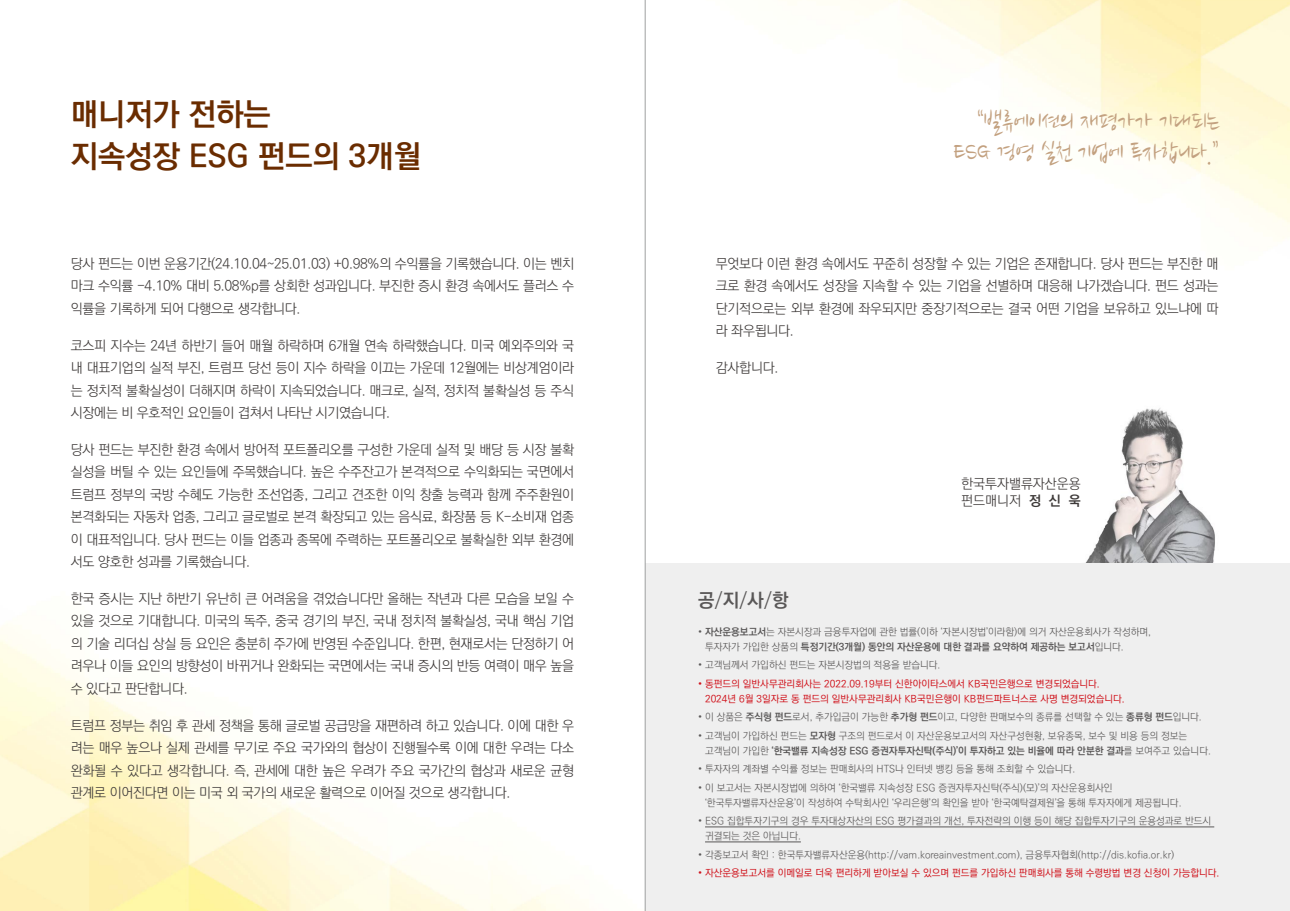
<style>
.page{position:relative;width:1290px;height:911px;background:#fff}
.page>*{position:absolute;margin:0;border:0;box-sizing:border-box;transform-origin:0 0}
.t1{font:700 31.25px/41.2px "Ko Pub World Dotum";color:#6a2c00}
.t2{font:27.5px/30px "Nanum Brush OTF";letter-spacing:-.02em;color:#c3a180;text-align:right;scale:.95 1}
.t3{font:700 18.75px "Ko Pub World Dotum";color:#595757}
.t4{font:300 13.75px/22.5px "Ko Pub World Dotum";letter-spacing:-.02em;color:#3e3a39;text-align:justify}
.t5{font:300 13.75px/17.5px "Ko Pub World Dotum";color:#3e3a39}
.t6{font:300 10px/15px "Ko Pub World Dotum";color:#595757}
.t7{font:500 10px/15px "Ko Pub World Dotum";color:#d0121b}
.s1{font-weight:300}
.s2{font-weight:700}
</style>
<div class="page">
<img style="left:0;top:609px;width:645px;height:302px">
<img style="left:644px;top:0;width:646px;height:609px">
<img style="left:1059px;top:392px;width:178px;height:171px">
<div style="left:645px;top:563px;width:645px;height:348px;background:#efefef"></div>
<hr style="left:705px;top:826px;width:509px;height:1px;background:#595757">
<hr style="left:705px;top:841px;width:96px;height:1px;background:#595757">
<hr style="left:645px;top:0;width:1px;height:911px;background:#9fa0a0">
<h1 class="t1" style="left:71px;top:95px;width:352px">매니저가 전하는<br>지속성장 ESG 펀드의 3개월</h1>
<p class="t4" style="left:71px;top:253px;width:505px">당사 펀드는 이번 운용기간(24.10.04~25.01.03) +0.98%의 수익률을 기록했습니다. 이는 벤치 마크 수익률 -4.10% 대비 5.08%p를 상회한 성과입니다. 부진한 증시 환경 속에서도 플러스 수 익률을 기록하게 되어 다행으로 생각합니다.</p>
<p class="t4" style="left:71px;top:334px;width:505px">코스피 지수는 24년 하반기 들어 매월 하락하며 6개월 연속 하락했습니다. 미국 예외주의와 국 내 대표기업의 실적 부진, 트럼프 당선 등이 지수 하락을 이끄는 가운데 12월에는 비상계엄이라 는 정치적 불확실성이 더해지며 하락이 지속되었습니다. 매크로, 실적, 정치적 불확실성 등 주식 시장에는 비 우호적인 요인들이 겹쳐서 나타난 시기였습니다.</p>
<p class="t4" style="left:71px;top:438px;width:505px">당사 펀드는 부진한 환경 속에서 방어적 포트폴리오를 구성한 가운데 실적 및 배당 등 시장 불확 실성을 버틸 수 있는 요인들에 주목했습니다. 높은 수주잔고가 본격적으로 수익화되는 국면에서 트럼프 정부의 국방 수혜도 가능한 조선업종, 그리고 견조한 이익 창출 능력과 함께 주주환원이 본격화되는 자동차 업종, 그리고 글로벌로 본격 확장되고 있는 음식료, 화장품 등 K-소비재 업종 이 대표적입니다. 당사 펀드는 이들 업종과 종목에 주력하는 포트폴리오로 불확실한 외부 환경에 서도 양호한 성과를 기록했습니다.</p>
<p class="t4" style="left:71px;top:588px;width:505px">한국 증시는 지난 하반기 유난히 큰 어려움을 겪었습니다만 올해는 작년과 다른 모습을 보일 수 있을 것으로 기대합니다. 미국의 독주, 중국 경기의 부진, 국내 정치적 불확실성, 국내 핵심 기업 의 기술 리더십 상실 등 요인은 충분히 주가에 반영된 수준입니다. 한편, 현재로서는 단정하기 어 려우나 이들 요인의 방향성이 바뀌거나 완화되는 국면에서는 국내 증시의 반등 여력이 매우 높을 수 있다고 판단합니다.</p>
<p class="t4" style="left:71px;top:714px;width:505px">트럼프 정부는 취임 후 관세 정책을 통해 글로벌 공급망을 재편하려 하고 있습니다. 이에 대한 우 려는 매우 높으나 실제 관세를 무기로 주요 국가와의 협상이 진행될수록 이에 대한 우려는 다소 완화될 수 있다고 생각합니다. 즉, 관세에 대한 높은 우려가 주요 국가간의 협상과 새로운 균형 관계로 이어진다면 이는 미국 외 국가의 새로운 활력으로 이어질 것으로 생각합니다.</p>
<h2 class="t2" style="left:953px;top:109px;width:281px">“밸류에이션의 재평가가 기대되는<br>ESG 경영 실천 기업에 투자합니다.”</h2>
<p class="t4" style="left:716px;top:253px;width:504px">무엇보다 이런 환경 속에서도 꾸준히 성장할 수 있는 기업은 존재합니다. 당사 펀드는 부진한 매 크로 환경 속에서도 성장을 지속할 수 있는 기업을 선별하며 대응해 나가겠습니다. 펀드 성과는 단기적으로는 외부 환경에 좌우되지만 중장기적으로는 결국 어떤 기업을 보유하고 있느냐에 따 라 좌우됩니다.</p>
<p class="t4" style="left:716px;top:357px;width:64px">감사합니다.</p>
<h3 class="t3" style="left:698px;top:587px;width:92px">공<span class="s1">/</span>지<span class="s1">/</span>사<span class="s1">/</span>항</h3>
<p class="t5" style="left:961px;top:475px;width:121px">한국투자밸류자산운용 펀드매니저 <span class="s2">정 신 욱</span></p>
<p class="t6" style="left:705px;top:624px;width:447px;text-indent:-7px">• <span class="s2">자산운용보고서</span>는 자본시장과 금융투자업에 관한 법률(이하 ‘자본시장법’이라함)에 의거 자산운용회사가 작성하며, 투자자가 가입한 상품의 <span class="s2">특정기간(3개월) 동안의 자산운용에 대한 결과를 요약하여 제공하는 보고서</span>입니다.</p>
<p class="t6" style="left:698px;top:657px;width:244px">• 고객님께서 가입하신 펀드는 자본시장법의 적용을 받습니다.</p>
<p class="t7" style="left:705px;top:676px;width:421px;text-indent:-7px">• 동펀드의 일반사무관리회사는 2022.09.19부터 신한아이타스에서 KB국민은행으로 변경되었습니다.<br>2024년 6월 3일자로 동 펀드의 일반사무관리회사 KB국민은행이 KB펀드파트너스로 사명 변경되었습니다.</p>
<p class="t6" style="left:698px;top:710px;width:505px">• 이 상품은 <span class="s2">주식형 펀드</span>로서, 추가입금이 가능한 <span class="s2">추가형 펀드</span>이고, 다양한 판매보수의 종류를 선택할 수 있는 <span class="s2">종류형 펀드</span>입니다.</p>
<p class="t6" style="left:705px;top:728px;width:507px;text-indent:-7px">• 고객님이 가입하신 펀드는 <span class="s2">모자형</span> 구조의 펀드로서 이 자산운용보고서의 자산구성현황, 보유종목, 보수 및 비용 등의 정보는 고객님이 가입한 <span class="s2">‘한국밸류 지속성장 ESG 증권자투자신탁(주식)’이 투자하고 있는 비율에 따라 안분한 결과</span>를 보여주고 있습니다.</p>
<p class="t6" style="left:698px;top:762px;width:378px">• 투자자의 계좌별 수익률 정보는 판매회사의 HTS나 인터넷 뱅킹 등을 통해 조회할 수 있습니다.</p>
<p class="t6" style="left:705px;top:780px;width:478px;text-indent:-7px">• 이 보고서는 자본시장법에 의하여 ‘한국밸류 지속성장 ESG 증권자투자신탁(주식)(모)’의 자산운용회사인 ‘한국투자밸류자산운용’이 작성하여 수탁회사인 ‘우리은행’의 확인을 받아 ‘한국예탁결제원’을 통해 투자자에게 제공됩니다.</p>
<p class="t6" style="left:705px;top:814px;width:508px;text-indent:-7px">• ESG 집합투자기구의 경우 투자대상자산의 ESG 평가결과의 개선, 투자전략의 이행 등이 해당 집합투자기구의 운용성과로 반드시 귀결되는 것은 아닙니다.</p>
<p class="t6" style="left:698px;top:847px;width:478px">• 각종보고서 확인 : 한국투자밸류자산운용(http://vam.koreainvestment.com), 금융투자협회(http://dis.kofia.or.kr)</p>
<p class="t7" style="left:698px;top:866px;width:523px">• 자산운용보고서를 이메일로 더욱 편리하게 받아보실 수 있으며 펀드를 가입하신 판매회사를 통해 수령방법 변경 신청이 가능합니다.</p>
</div>
